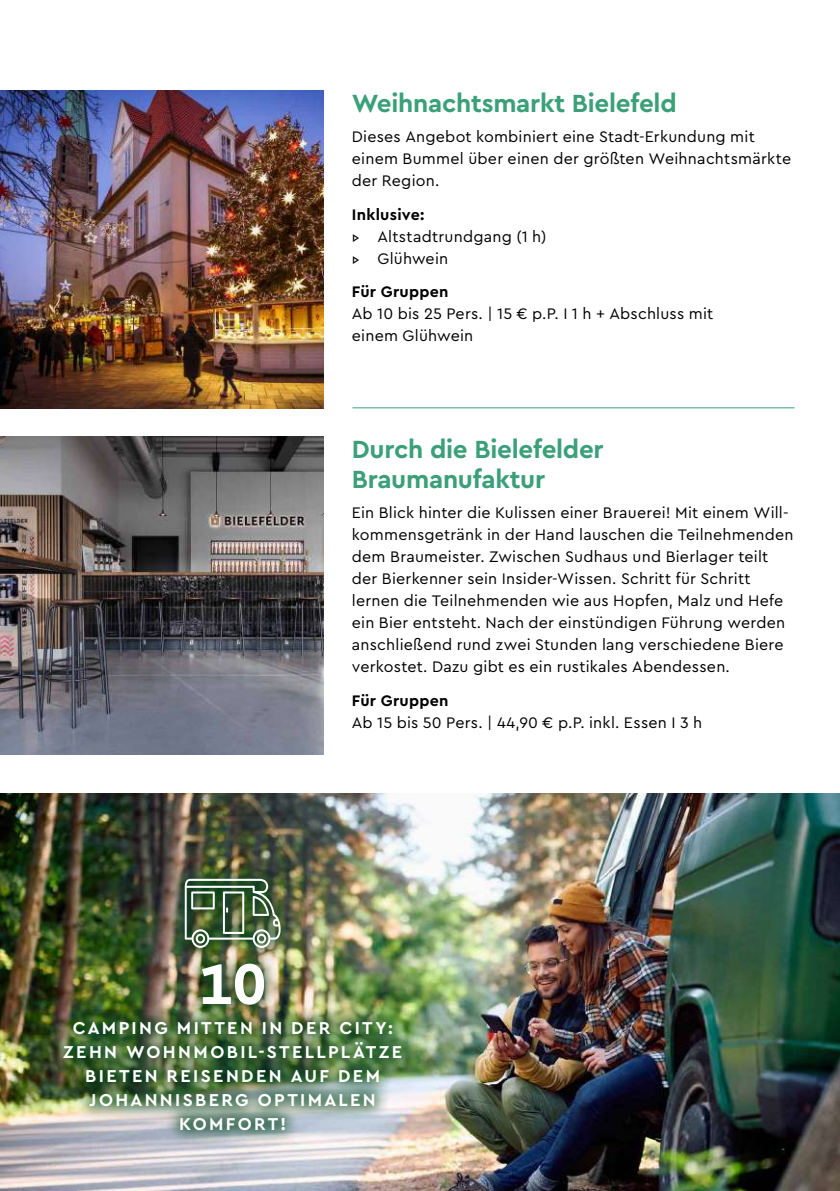
<style>
.page{position:relative;width:840px;height:1191px;background:#fff}
.page>*{position:absolute;margin:0;border:0;box-sizing:border-box;transform-origin:0 0}
.t1{font:700 60px "Cera Bielefeld";color:#fff}
.t2{font:700 26px/30px "Cera Bielefeld";letter-spacing:-.01em;color:#3ba07a}
.t3{font:700 18px/24px "Cera Bielefeld";letter-spacing:.135em;color:#fff;text-align:center}
.t4{font:16px/22px "Cera Bielefeld";letter-spacing:.015em;color:#000}
.t5{font:700 16px "Cera Bielefeld";letter-spacing:.02em;color:#000}
</style>
<div class="page">
<img style="left:0;top:793px;width:839px;height:398px">
<img style="left:0;top:91px;width:323px;height:317px">
<img style="left:0;top:437px;width:323px;height:317px">
<hr style="left:352px;top:407px;width:442px;height:1px;background:#3ba07a">
<div style="left:49px;top:863px;width:368px;height:281px;background:#00441c;opacity:.75"></div>
<img style="left:185px;top:878px;width:96px;height:70px">
<h2 class="t2" style="left:351px;top:87px;width:326px">Weihnachtsmarkt Bielefeld</h2>
<p class="t4" style="left:351px;top:125px;width:440px">Dieses Angebot kombiniert eine Stadt-Erkundung mit einem Bummel über einen der größten Weihnachtsmärkte der Region.</p>
<p class="t5" style="left:351px;top:204px;width:74px">Inklusive:</p>
<p class="t4" style="left:351px;top:225px;width:196px">▹ Altstadtrundgang (1 h) ▹ Glühwein</p>
<p class="t5" style="left:351px;top:281px;width:98px">Für Gruppen</p>
<p class="t4" style="left:351px;top:302px;width:363px">Ab 10 bis 25 Pers. | 15 € p.P. I 1 h + Abschluss mit einem Glühwein</p>
<h2 class="t2" style="left:351px;top:433px;width:253px">Durch die Bielefelder<br>Braumanufaktur</h2>
<p class="t4" style="left:351px;top:501px;width:443px">Ein Blick hinter die Kulissen einer Brauerei! Mit einem Will&shy;kommensgetränk in der Hand lauschen die Teilnehmenden dem Braumeister. Zwischen Sudhaus und Bierlager teilt der Bierkenner sein Insider-Wissen. Schritt für Schritt lernen die Teilnehmenden wie aus Hopfen, Malz und Hefe ein Bier entsteht. Nach der einstündigen Führung werden anschließend rund zwei Stunden lang verschiedene Biere verkostet. Dazu gibt es ein rustikales Abendessen.</p>
<p class="t5" style="left:351px;top:689px;width:98px">Für Gruppen</p>
<p class="t4" style="left:351px;top:710px;width:351px">Ab 15 bis 50 Pers. | 44,90 € p.P. inkl. Essen I 3 h</p>
<h1 class="t1" style="left:199px;top:944px;width:69px">10</h1>
<p class="t3" style="left:63px;top:1014px;width:340px">CAMPING MITTEN IN DER CITY:<br>ZEHN WOHNMOBIL-STELLPLÄTZE<br>BIETEN REISENDEN AUF DEM<br>JOHANNISBERG OPTIMALEN<br>KOMFORT!</p>
</div>
